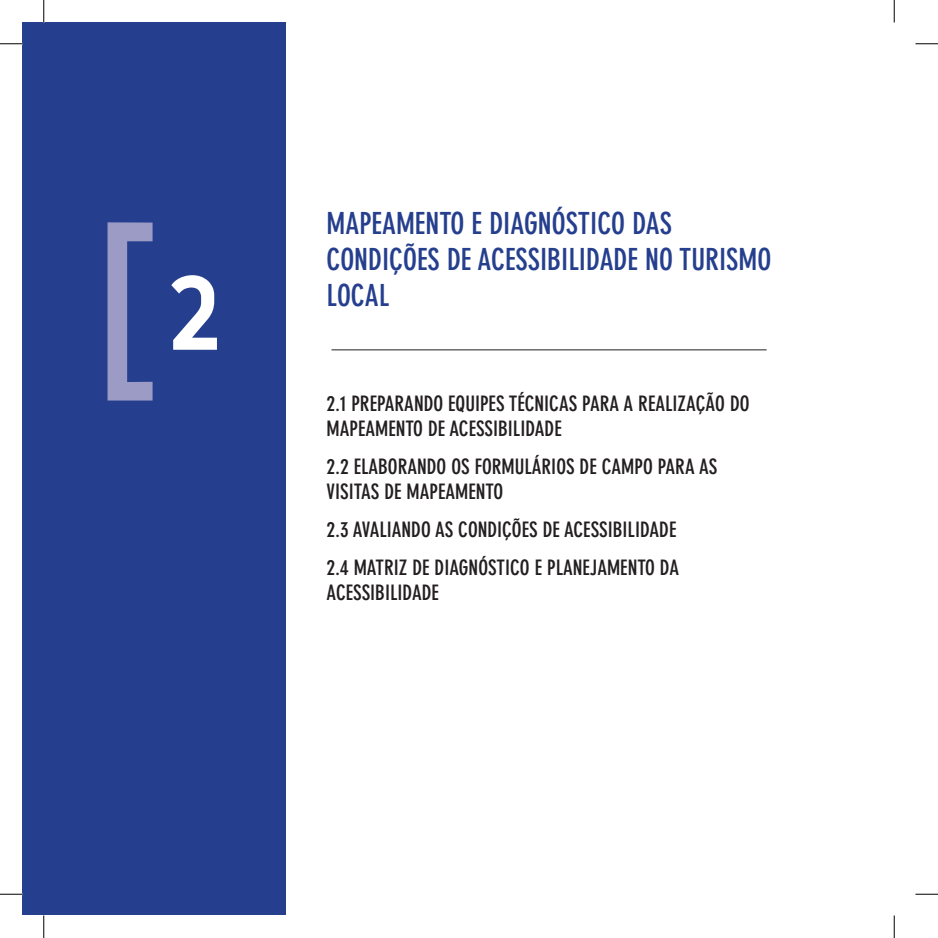
<style>
.page{position:relative;width:938px;height:938px;background:#fff}
.page>*{position:absolute;margin:0;border:0;box-sizing:border-box;transform-origin:0 0}
.t1{font:700 114px "AF Battersea";color:#fff}
.t2{font:700 condensed 30px/36px "DIN Neuzeit Grotesk";color:#253f8e}
.t3{font:700 condensed 21px/38px "DIN Neuzeit Grotesk";color:#231f20}
</style>
<div class="page">
<div style="left:22px;top:22px;width:264px;height:893px;background:#253f8e"></div>
<svg style="left:108px;top:222px;width:45px;height:179px"></svg>
<hr style="left:331px;top:349px;width:436px;height:1px;background:#231f20">
<hr style="left:43px;top:0;width:2px;height:23px;background:#fff">
<svg style="left:0;top:44px;width:22px;height:1px"></svg>
<svg style="left:915px;top:44px;width:23px;height:1px"></svg>
<svg style="left:0;top:894px;width:22px;height:1px"></svg>
<svg style="left:915px;top:894px;width:23px;height:1px"></svg>
<svg style="left:44px;top:0;width:1px;height:23px"></svg>
<svg style="left:44px;top:915px;width:1px;height:23px"></svg>
<svg style="left:894px;top:0;width:1px;height:23px"></svg>
<svg style="left:894px;top:915px;width:1px;height:23px"></svg>
<h1 class="t1" style="left:166px;top:252px;width:59px">2</h1>
<h2 class="t2" style="left:327px;top:205px;width:347px">MAPEAMENTO E DIAGNÓSTICO DAS<br>COND</h2>
<h2 class="t2" style="left:327px;top:241px;width:444px;text-indent:56px">IÇÕES DE ACESSIBILIDADE NO TURISMO<br>LOCAL</h2>
<p class="t3" style="left:327px;top:391px;width:424px;line-height:25.2px">2.1 PREPARANDO EQUIPES TÉCNICAS PARA A REALIZAÇÃO DO<br>MAPEAM ENTO DE ACESSIBILI</p>
<p class="t3" style="left:327px;top:410px;width:383px;text-indent:199px">DADE<br>2.2 ELABORANDO OS FORMULÁRIOS DE CAMPO PARA AS</p>
<p class="t3" style="left:327px;top:473px;width:9px">VISITAS</p>
<p class="t3" style="left:327px;top:473px;width:272px;text-indent:58px">DE MAPEAM ENTO<br>2.3 AVALIANDO AS CONDIÇÕES DE ACESSIBILI</p>
<p class="t3" style="left:327px;top:511px;width:353px;text-align:right">DADE<br>2.4 MATRIZ DE DIAGNÓSTICO E PLANEJAM ENTO DA</p>
<p class="t3" style="left:327px;top:574px;width:35px">ACESSIBILI</p>
<p class="t3" style="left:402px;top:574px;width:38px">DADE</p>
</div>
